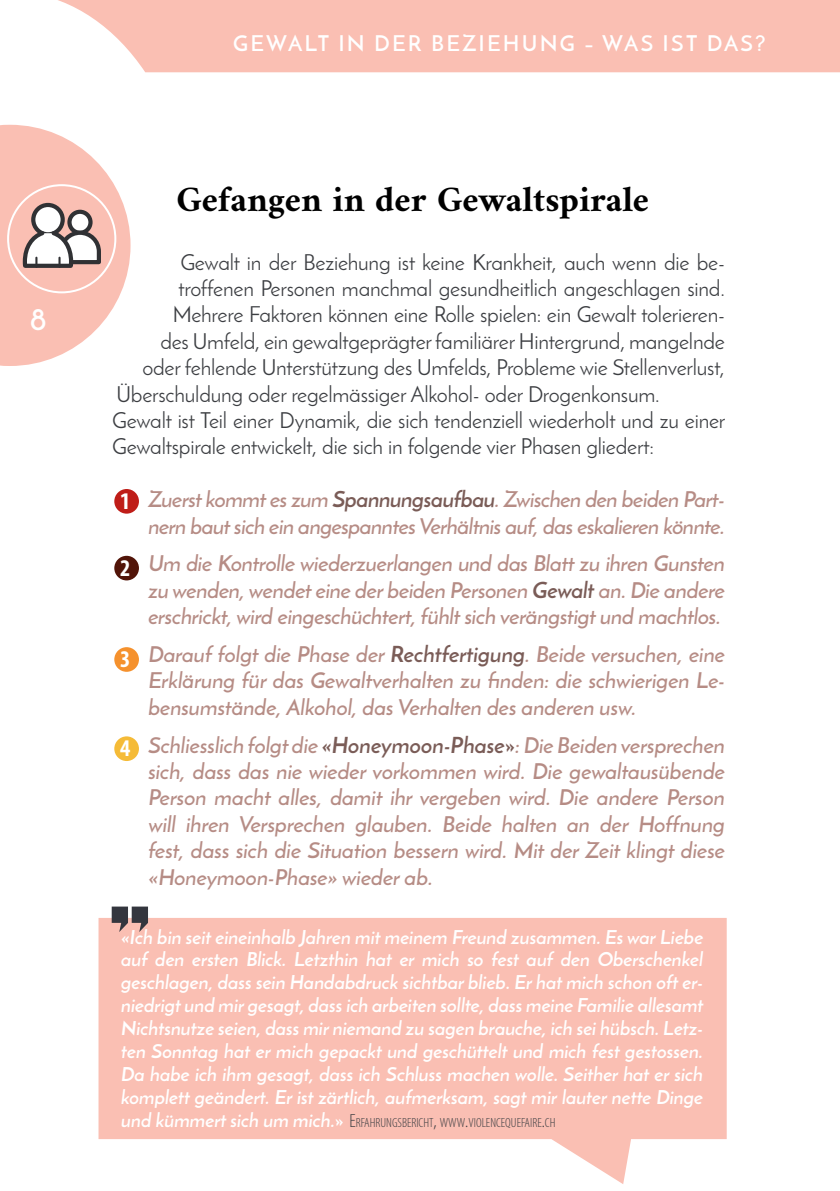
<style>
.page{position:relative;width:840px;height:1191px;background:#fff}
.page>*{position:absolute;margin:0;border:0;box-sizing:border-box;transform-origin:0 0}
.sous-titre{font:700 36px "Amiri";color:#000}
.t1{font:600 32px "Josefin Sans";color:#fff}
.t2{font:700 condensed 24px "Myriad Pro";color:#fff}
.liste_puce_italique{font:italic 600 22px/26.4px "Josefin Sans";letter-spacing:-.01em;color:#b68c85;text-align:justify}
.texte_base_2{font:22px/26.4px "Josefin Sans";letter-spacing:-.01em;color:#3c3e42}
.t3{font:600 22px "Josefin Sans";letter-spacing:.1em;color:#fff}
.temoignage{font:italic 700 19px/23px "Josefin Sans";color:#fff;text-align:justify}
.temoignage-2{font:300 condensed 13.4px "Myriad Pro";color:#3c3e42}
.s1{font-weight:700;color:#7a5c57}
.s2{font-family:"Josefin Sans";font-weight:700;font-style:italic;font-stretch:normal;font-size:19px;color:#fff}
.s3{font-size:19px}
</style>
<div class="page">
<svg style="left:0;top:125px;width:130px;height:241px"></svg>
<div style="left:58px;top:0;width:781px;height:72px;background:#fabfb3"></div>
<svg style="left:98px;top:918px;width:628px;height:266px;fill:#fabfb3"></svg>
<svg style="left:112px;top:906px;width:36px;height:26px"></svg>
<div style="left:113px;top:488px;width:27px;height:26px;background:#bf1d18;border-radius:50%"></div>
<div style="left:112px;top:487px;width:29px;height:28px;border:2px solid #fff;border-radius:50%"></div>
<div style="left:113px;top:555px;width:27px;height:26px;background:#511408;border-radius:50%"></div>
<div style="left:112px;top:554px;width:29px;height:28px;border:2px solid #fff;border-radius:50%"></div>
<div style="left:113px;top:646px;width:27px;height:27px;background:#f5912d;border-radius:50%"></div>
<div style="left:112px;top:645px;width:29px;height:29px;border:2px solid #fff;border-radius:50%"></div>
<div style="left:113px;top:735px;width:27px;height:27px;background:#f5bb37;border-radius:50%"></div>
<div style="left:112px;top:734px;width:29px;height:29px;border:2px solid #fff;border-radius:50%"></div>
<h2 class="t1" style="left:30px;top:299px;width:18px">8</h2>
<p class="t3" style="left:233px;top:30px;width:533px">GEWALT IN DER BEZIEHUNG – WAS IST DAS?</p>
<p class="sous-titre" style="left:176px;top:178px;width:474px">Gefangen in der Gewaltspirale</p>
<p class="texte_base_2" style="left:180px;top:248px;width:546px">Gewalt in der Beziehung ist keine Krankheit, auch wenn die be-</p>
<p class="texte_base_2" style="left:178px;top:275px;width:547px">troffenen Personen manchmal gesundheitlich angeschlagen sind.</p>
<p class="texte_base_2" style="left:172px;top:301px;width:554px">Mehrere Faktoren können eine Rolle spielen: ein Gewalt tolerieren-</p>
<p class="texte_base_2" style="left:160px;top:328px;width:566px">des Umfeld, ein gewaltgeprägterfamiliärerHintergrund, mangelnde</p>
<p class="texte_base_2" style="left:142px;top:354px;width:584px">oder fehlende Unterstützung des Umfelds, Probleme wie Stellenverlust,</p>
<p class="texte_base_2" style="left:116px;top:380px;width:544px">Überschuldung oder regelmässiger Alkohol- oder Drogenkonsum.</p>
<p class="texte_base_2" style="left:112px;top:407px;width:614px">Gewalt ist Teil einer Dynamik, die sich tendenziell wiederholt und zu einer<br>Gewaltspirale entwickelt, die sich in folgende vier Phasen gliedert:</p>
<p class="t2" style="left:120px;top:486px;width:12px">1</p>
<p class="liste_puce_italique" style="left:148px;top:486px;width:578px">Zuerst kommt es zum <span class="s1">Spannungsaufbau</span>. Zwischen den beiden Part&shy;nern baut sich ein angespanntes Verhältnis auf, das eskalieren könnte.</p>
<p class="t2" style="left:120px;top:553px;width:12px">2</p>
<p class="liste_puce_italique" style="left:148px;top:550px;width:578px">Um die Kontrolle wiederzuerlangen und das Blatt zu ihren Gunsten zu wenden, wendet eine der beiden Personen <span class="s1">Gewalt</span> an. Die andere erschrickt, wird eingeschüchtert, fühlt sich verängstigt und machtlos.</p>
<p class="t2" style="left:120px;top:644px;width:12px">3</p>
<p class="liste_puce_italique" style="left:148px;top:641px;width:578px">Darauf folgt die Phase der <span class="s1">Rechtfertigung</span>. Beide versuchen, eine Erklärung für das Gewaltverhalten zu finden: die schwierigen Le&shy;bensumstände, Alkohol, das Verhalten des anderen usw.</p>
<p class="t2" style="left:120px;top:733px;width:12px">4</p>
<p class="liste_puce_italique" style="left:148px;top:731px;width:578px">Schliesslich folgt die <span class="s1">«Honeymoon-Phase»</span>: Die Beiden versprechen sich, dass das nie wieder vorkommen wird. Die gewaltausübende Person macht alles, damit ihr vergeben wird. Die andere Person will ihren Versprechen glauben. Beide halten an der Hoffnung fest, dass sich die Situation bessern wird. Mit der Zeit klingt diese «Honeymoon-Phase» wieder ab.</p>
<p class="temoignage" style="left:121px;top:925px;width:583px">«Ich bin seit eineinhalb Jahren mit meinem Freund zusammen. Es war Liebe auf den ersten Blick. Letzthin hat er mich so fest auf den Oberschenkel geschlagen, dass sein Handabdruck sichtbar blieb. Er hat mich schon oft er&shy;niedrigt und mir gesagt, dass ich arbeiten sollte, dass meine Familie allesamt Nichtsnutze seien, dass mir niemand zu sagen brauche, ich sei hübsch. Letz&shy;ten Sonntag hat er mich gepackt und geschüttelt und mich fest gestossen.<br>Da habe ich ihm gesagt, dass ich Schluss machen wolle. Seither hat er sich komplett geändert. Er ist zärtlich, aufmerksam, sagt mir lauter nette Dinge</p>
<p class="temoignage-2" style="left:121px;top:1114px;width:435px"><span class="s2">und kümmert sich um mich.»</span> <span class="s3">E</span>RFAHRUNGSBERICHT<span class="s3">,</span> WWW<span class="s3">.</span>VIOLENCEQUEFAIRE<span class="s3">.</span>CH</p>
</div>
